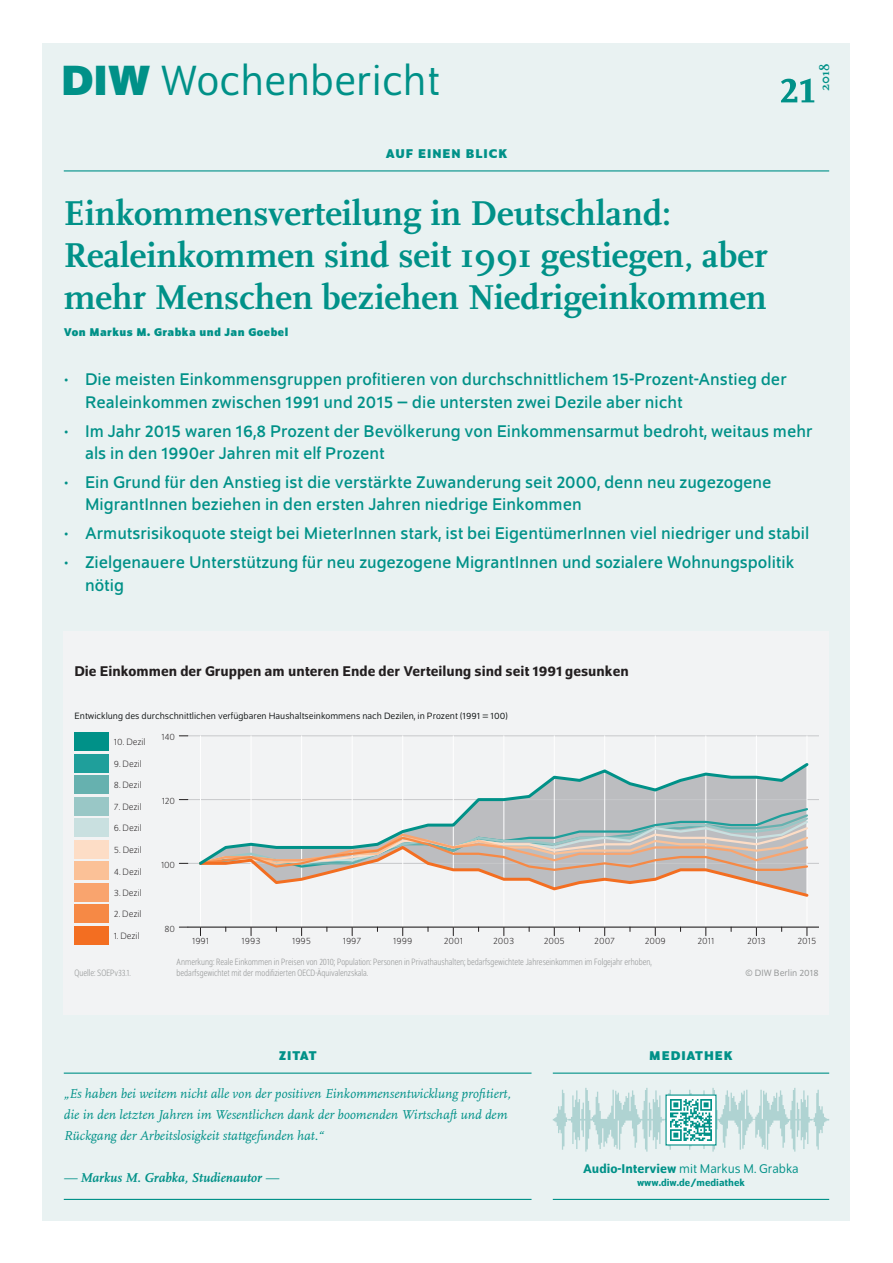
<style>
.page{position:relative;width:893px;height:1263px;background:#fff}
.page>*{position:absolute;margin:0;border:0;box-sizing:border-box;transform-origin:0 0}
.t1{font:700 51px "Scala Pro";color:#009188}
.t2{font:45px "Schumpeter Blond";color:#009188}
.t3{font:700 36px/42px "Scala Pro";color:#009188}
.t4{font:18px/22.5px "Schumpeter";color:#009188}
.t5{font:500 15px "Schumpeter";color:#231f20}
.t6{font:italic 13.5px/21px "Scala Pro";color:#009188}
.t7{font:13.5px "Schumpeter Blond";color:#009188}
.t8{font:italic 700 13.5px "Scala Pro";color:#009188}
.t9{font:700 13.5px "Schumpeter";letter-spacing:.075em;color:#009188}
.t10{font:700 13.5px "Scala Pro";color:#009188}
.t11{font:700 12px "Schumpeter";letter-spacing:.04em;color:#009188}
.t12{font:500 10.5px "Schumpeter";color:#009188}
.t13{font:300 semi-condensed 9.75px/10.5px "Schumpeter";color:#939595}
.t14{font:300 9.75px "Schumpeter";color:#231f20}
.t15{font:9.75px "Schumpeter Blond";color:#0f1313}
.t16{font:9.75px "Schumpeter Blond";color:#939595}
.s1{font-family:"Schumpeter";font-weight:700}
.s2{font-weight:400}
.s3{font-family:"Schumpeter";font-weight:500}
</style>
<div class="page">
<div style="left:43px;top:43px;width:807px;height:1177px;background:#e9f2f2"></div>
<div style="left:64px;top:631px;width:765px;height:384px;background:#f2f3f4"></div>
<hr style="left:553px;top:1072px;width:276px;height:2px;background:#009188">
<hr style="left:553px;top:1199px;width:276px;height:1px;background:#009188">
<svg style="left:553px;top:1088px;width:276px;height:63px"></svg>
<div style="left:666px;top:1095px;width:50px;height:50px;background:#fff"></div>
<img style="left:670px;top:1099px;width:42px;height:42px">
<hr style="left:64px;top:1072px;width:467px;height:2px;background:#009188">
<hr style="left:64px;top:1199px;width:467px;height:1px;background:#009188">
<hr style="left:188px;top:863px;width:631px;height:1px;background:#c7c8ca">
<hr style="left:188px;top:799px;width:631px;height:1px;background:#c7c8ca">
<hr style="left:188px;top:735px;width:631px;height:1px;background:#c7c8ca">
<hr style="left:200px;top:736px;width:1px;height:191px;background:#fff">
<hr style="left:251px;top:736px;width:1px;height:191px;background:#fff">
<hr style="left:301px;top:736px;width:1px;height:191px;background:#fff">
<hr style="left:352px;top:736px;width:1px;height:191px;background:#fff">
<hr style="left:402px;top:736px;width:1px;height:191px;background:#fff">
<hr style="left:453px;top:736px;width:1px;height:191px;background:#fff">
<hr style="left:504px;top:736px;width:1px;height:191px;background:#fff">
<hr style="left:554px;top:736px;width:1px;height:191px;background:#fff">
<hr style="left:604px;top:736px;width:1px;height:191px;background:#fff">
<hr style="left:655px;top:736px;width:1px;height:191px;background:#fff">
<hr style="left:706px;top:736px;width:1px;height:191px;background:#fff">
<hr style="left:756px;top:736px;width:1px;height:191px;background:#fff">
<hr style="left:807px;top:736px;width:1px;height:191px;background:#fff">
<hr style="left:188px;top:927px;width:631px;height:1px;background:#231f20">
<svg style="left:256px;top:867px;width:553px;height:30px"></svg>
<svg style="left:199px;top:763px;width:610px;height:104px"></svg>
<div style="left:75px;top:732px;width:34px;height:19px;background:#009188"></div>
<div style="left:75px;top:754px;width:34px;height:18px;background:#1f9f9b"></div>
<div style="left:75px;top:775px;width:34px;height:19px;background:#66b1af"></div>
<div style="left:75px;top:797px;width:34px;height:18px;background:#99c7c6"></div>
<div style="left:75px;top:818px;width:34px;height:19px;background:#c9e0e0"></div>
<div style="left:75px;top:840px;width:34px;height:18px;background:#fdddc6"></div>
<div style="left:75px;top:862px;width:34px;height:18px;background:#fbc197"></div>
<div style="left:75px;top:883px;width:34px;height:18px;background:#f9a46e"></div>
<div style="left:75px;top:905px;width:34px;height:18px;background:#f68945"></div>
<div style="left:75px;top:926px;width:34px;height:18px;background:#f36e21"></div>
<hr style="left:64px;top:170px;width:765px;height:1px;background:#009188">
<h2 class="t2" style="left:61px;top:59px;width:380px"><span class="s1">DIW</span> Wochenbericht</h2>
<p class="t9" style="left:386px;top:146px;width:123px">AUF EINEN BLICK</p>
<p class="t10" style="left:815px;top:91px;width:29px;rotate:-90deg">2018</p>
<h1 class="t1" style="left:780px;top:48px;width:37px">21</h1>
<h3 class="t3" style="left:64px;top:190px;width:705px">Einkommensverteilung in Deutschland:<br>Realeinkommen sind seit 1991 gestiegen, aber mehr Menschen beziehen Niedrigeinkommen</h3>
<p class="t11" style="left:64px;top:325px;width:226px">Von Markus M. Grabka und Jan Goebel</p>
<p class="t4" style="left:85px;top:369px;width:703px;text-indent:-21px">• Die meisten Einkommensgruppen profitieren von durchschnittlichem 15-Prozent-Anstieg der<br>Realeinkommen zwischen 1991 und 2015 – die untersten zwei Dezile aber nicht</p>
<p class="t4" style="left:85px;top:420px;width:729px;text-indent:-21px">• Im Jahr 2015 waren 16,8 Prozent der Bevölkerung von Einkommensarmut bedroht, weitaus mehr als in den 1990er Jahren mit elf Prozent</p>
<p class="t4" style="left:85px;top:471px;width:688px;text-indent:-21px">• Ein Grund für den Anstieg ist die verstärkte Zuwanderung seit 2000, denn neu zugezogene<br>MigrantInnen beziehen in den ersten Jahren niedrige Einkommen</p>
<p class="t4" style="left:64px;top:523px;width:747px">• Armutsrisikoquote steigt bei MieterInnen stark, ist bei EigentümerInnen viel niedriger und stabil</p>
<p class="t4" style="left:85px;top:552px;width:711px;text-indent:-21px">• Zielgenauere Unterstützung für neu zugezogene MigrantInnen und sozialere Wohnungspolitik nötig</p>
<p class="t5" style="left:74px;top:663px;width:556px">Die Einkommen der Gruppen am unteren Ende der Verteilung sind seit 1991 gesunken</p>
<p class="t15" style="left:75px;top:712px;width:435px">Entwicklung des durchschnittlichen verfügbaren Haushaltseinkommens nach Dezilen, in Prozent (1991 = 100)</p>
<p class="t14" style="left:114px;top:737px;width:33px">10. Dezil</p>
<p class="t14" style="left:114px;top:759px;width:30px">9. Dezil</p>
<p class="t14" style="left:114px;top:780px;width:29px">8. Dezil</p>
<p class="t14" style="left:114px;top:802px;width:29px">7. Dezil</p>
<p class="t14" style="left:114px;top:824px;width:30px">6. Dezil</p>
<p class="t14" style="left:114px;top:845px;width:30px">5. Dezil</p>
<p class="t14" style="left:114px;top:867px;width:30px">4. Dezil</p>
<p class="t14" style="left:114px;top:888px;width:29px">3. Dezil</p>
<p class="t14" style="left:114px;top:909px;width:29px">2. Dezil</p>
<p class="t14" style="left:114px;top:931px;width:27px">1. Dezil</p>
<p class="t14" style="left:161px;top:733px;width:15px">140</p>
<p class="t14" style="left:162px;top:796px;width:15px">120</p>
<p class="t14" style="left:161px;top:860px;width:15px">100</p>
<p class="t14" style="left:164px;top:924px;width:12px">80</p>
<p class="t14" style="left:192px;top:936px;width:18px">1991</p>
<p class="t14" style="left:242px;top:936px;width:20px">1993</p>
<p class="t14" style="left:292px;top:936px;width:21px">1995</p>
<p class="t14" style="left:343px;top:936px;width:20px">1997</p>
<p class="t14" style="left:393px;top:936px;width:20px">1999</p>
<p class="t14" style="left:444px;top:936px;width:21px">2001</p>
<p class="t14" style="left:493px;top:936px;width:22px">2003</p>
<p class="t14" style="left:544px;top:936px;width:23px">2005</p>
<p class="t14" style="left:594px;top:936px;width:22px">2007</p>
<p class="t14" style="left:645px;top:936px;width:23px">2009</p>
<p class="t14" style="left:697px;top:936px;width:18px">2011</p>
<p class="t14" style="left:747px;top:936px;width:20px">2013</p>
<p class="t14" style="left:797px;top:936px;width:21px">2015</p>
<p class="t13" style="left:75px;top:968px;width:58px">Quelle: SOEPv33.1.</p>
<p class="t13" style="left:177px;top:957px;width:477px">Anmerkung: Reale Einkommen in Preisen von 2010; Population: Personen in Privathaushalten; bedarfsgewichtete Jahreseinkommen im Folgejahr erhoben, bedarfsgewichtet mit der modifizierten OECD-Äquivalenzskala.</p>
<p class="t16" style="left:745px;top:968px;width:75px">© DIW Berlin 2018</p>
<p class="t9" style="left:279px;top:1048px;width:39px">ZITAT</p>
<p class="t6" style="left:64px;top:1083px;width:449px">„Es haben bei weitem nicht alle von der positiven Einkommensentwicklung profitiert, die in den letzten Jahren im Wesentlichen dank der boomenden Wirtschaft und dem<br>Rückgang der Arbeitslosigkeit stattgefunden hat.“</p>
<p class="t8" style="left:64px;top:1167px;width:217px"><span class="s2">—</span> Markus M. Grabka, Studienautor <span class="s2">—</span></p>
<p class="t9" style="left:649px;top:1048px;width:85px">MEDIATHEK</p>
<p class="t7" style="left:583px;top:1162px;width:217px"><span class="s3">Audio-Interview</span> mit Markus M. Grabka</p>
<p class="t12" style="left:637px;top:1177px;width:109px">www.diw.de/mediathek</p>
</div>
